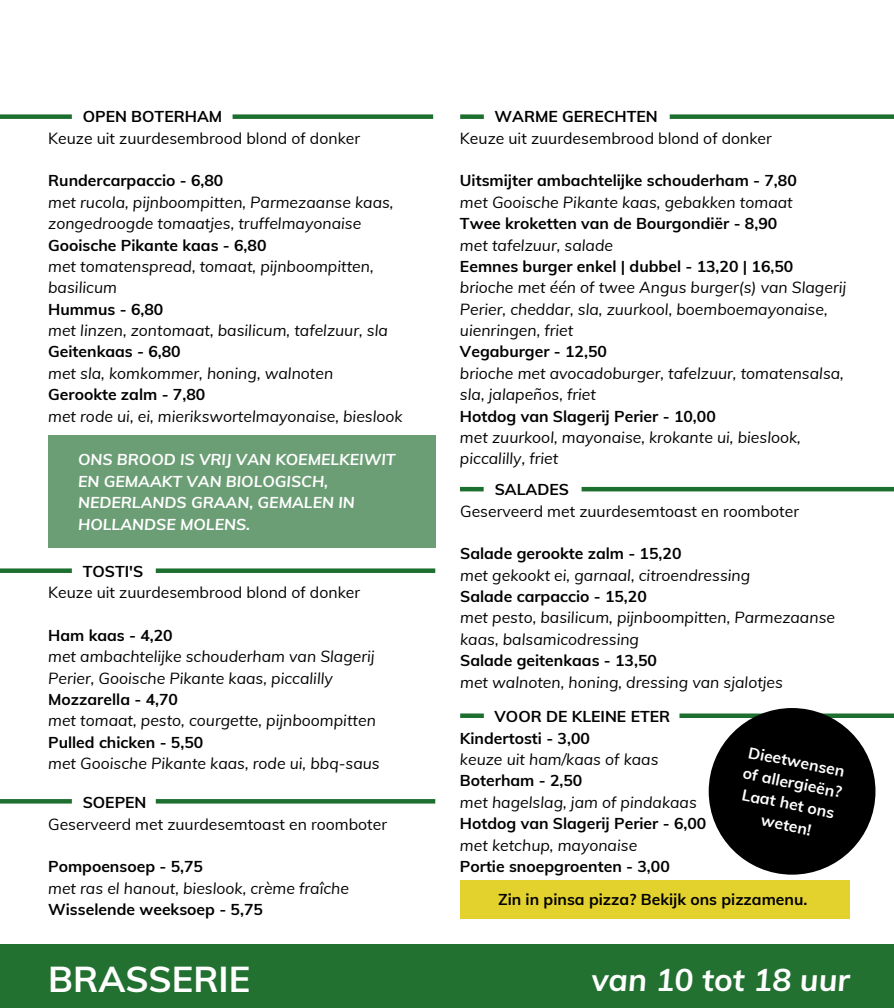
<style>
.page{position:relative;width:894px;height:1008px;background:#fff}
.page>*{position:absolute;margin:0;border:0;box-sizing:border-box;transform-origin:0 0}
.t1{font:700 36px "Muli";color:#fff}
.t2{font:italic 700 31.5px "Muli";color:#fff}
.t3{font:italic 15.75px/21.5px "Muli";color:#000}
.t4{font:700 15.75px "Muli";color:#000}
.t5{font:15.75px "Muli";color:#000}
.t6{font:italic 700 15.75px/21.5px "Muli";color:#fff}
.t7{font:700 15.75px "Muli";color:#fff}
</style>
<div class="page">
<div style="left:0;top:944px;width:893px;height:64px;background:#227131"></div>
<hr style="left:679px;top:714px;width:214px;height:4px;background:#1d6f2f">
<div style="left:708px;top:708px;width:167px;height:167px;background:#000;border-radius:50%"></div>
<div style="left:48px;top:435px;width:387px;height:113px;background:#6c9e76"></div>
<div style="left:460px;top:881px;width:389px;height:38px;background:#e3d22e"></div>
<div style="left:0;top:114px;width:72px;height:5px;background:#1d6f2f"></div>
<div style="left:0;top:568px;width:72px;height:5px;background:#1d6f2f"></div>
<div style="left:460px;top:114px;width:23px;height:5px;background:#1d6f2f"></div>
<hr style="left:460px;top:487px;width:23px;height:4px;background:#1d6f2f">
<div style="left:460px;top:713px;width:23px;height:5px;background:#1d6f2f"></div>
<hr style="left:581px;top:487px;width:312px;height:4px;background:#1d6f2f">
<div style="left:0;top:799px;width:72px;height:5px;background:#1d6f2f"></div>
<div style="left:669px;top:114px;width:224px;height:5px;background:#1d6f2f"></div>
<div style="left:156px;top:568px;width:279px;height:5px;background:#1d6f2f"></div>
<div style="left:156px;top:799px;width:279px;height:5px;background:#1d6f2f"></div>
<div style="left:232px;top:114px;width:201px;height:5px;background:#1d6f2f"></div>
<p class="t4" style="left:83px;top:106px;width:141px">OPEN BOTERHAM</p>
<p class="t5" style="left:48px;top:128px;width:313px">Keuze uit zuurdesembrood blond of donker</p>
<p class="t4" style="left:48px;top:171px;width:177px">Rundercarpaccio - 6,80</p>
<p class="t3" style="left:48px;top:191px;width:347px">met rucola, pijnboompitten, Parmezaanse kaas, zongedroogde tomaatjes, truffelmayonaise</p>
<p class="t4" style="left:48px;top:235px;width:220px">Gooische Pikante kaas - 6,80</p>
<p class="t3" style="left:48px;top:255px;width:327px">met tomatenspread, tomaat, pijnboompitten, basilicum</p>
<p class="t4" style="left:48px;top:299px;width:117px">Hummus - 6,80</p>
<p class="t3" style="left:48px;top:319px;width:341px">met linzen, zontomaat, basilicum, tafelzuur, sla</p>
<p class="t4" style="left:48px;top:342px;width:134px">Geitenkaas - 6,80</p>
<p class="t3" style="left:48px;top:362px;width:286px">met sla, komkommer, honing, walnoten</p>
<p class="t4" style="left:48px;top:384px;width:158px">Gerookte zalm - 7,80</p>
<p class="t3" style="left:48px;top:405px;width:356px">met rode ui, ei, mierikswortelmayonaise, bieslook</p>
<p class="t6" style="left:78px;top:449px;width:319px">ONS BROOD IS VRIJ VAN KOEMELKEIWIT<br>EN GEMAAKT VAN BIOLOGISCH,<br>NEDERLANDS GRAAN, GEMALEN IN<br>HOLLANDSE MOLENS.</p>
<p class="t4" style="left:83px;top:561px;width:62px">TOSTI'S</p>
<p class="t5" style="left:48px;top:582px;width:313px">Keuze uit zuurdesembrood blond of donker</p>
<p class="t4" style="left:48px;top:625px;width:126px">Ham kaas - 4,20</p>
<p class="t3" style="left:48px;top:646px;width:323px">met ambachtelijke schouderham van Slagerij<br>Perier, Gooische Pikante kaas, piccalilly</p>
<p class="t4" style="left:48px;top:689px;width:131px">Mozzarella - 4,70</p>
<p class="t3" style="left:48px;top:710px;width:329px">met tomaat, pesto, courgette, pijnboompitten</p>
<p class="t4" style="left:48px;top:732px;width:157px">Pulled chicken - 5,50</p>
<p class="t3" style="left:48px;top:753px;width:333px">met Gooische Pikante kaas, rode ui, bbq-saus</p>
<p class="t4" style="left:83px;top:792px;width:65px">SOEPEN</p>
<p class="t5" style="left:48px;top:814px;width:340px">Geserveerd met zuurdesemtoast en roomboter</p>
<p class="t4" style="left:48px;top:857px;width:156px">Pompoensoep - 5,75</p>
<p class="t3" style="left:48px;top:877px;width:302px">met ras el hanout, bieslook, crème fraîche</p>
<p class="t4" style="left:48px;top:899px;width:216px">Wisselende weeksoep - 5,75</p>
<p class="t4" style="left:494px;top:106px;width:165px">WARME GERECHTEN</p>
<p class="t5" style="left:460px;top:128px;width:313px">Keuze uit zuurdesembrood blond of donker</p>
<p class="t4" style="left:460px;top:171px;width:338px">Uitsmijter ambachtelijke schouderham - 7,80</p>
<p class="t3" style="left:460px;top:191px;width:334px">met Gooische Pikante kaas, gebakken tomaat</p>
<p class="t4" style="left:460px;top:213px;width:319px">Twee kroketten van de Bourgondiër - 8,90</p>
<p class="t3" style="left:460px;top:234px;width:155px">met tafelzuur, salade</p>
<p class="t4" style="left:460px;top:256px;width:335px">Eemnes burger enkel | dubbel - 13,20 | 16,50</p>
<p class="t3" style="left:460px;top:277px;width:383px">brioche met één of twee Angus burger(s) van Slagerij<br>Perier, cheddar, sla, zuurkool, boemboemayonaise, uienringen, friet</p>
<p class="t4" style="left:460px;top:342px;width:148px">Vegaburger - 12,50</p>
<p class="t3" style="left:460px;top:362px;width:385px">brioche met avocadoburger, tafelzuur, tomatensalsa, sla, jalapeños, friet</p>
<p class="t4" style="left:460px;top:406px;width:257px">Hotdog van Slagerij Perier - 10,00</p>
<p class="t3" style="left:460px;top:426px;width:342px">met zuurkool, mayonaise, krokante ui, bieslook, piccalilly, friet</p>
<p class="t4" style="left:494px;top:479px;width:76px">SALADES</p>
<p class="t5" style="left:460px;top:501px;width:340px">Geserveerd met zuurdesemtoast en roomboter</p>
<p class="t4" style="left:460px;top:543px;width:223px">Salade gerookte zalm - 15,20</p>
<p class="t3" style="left:460px;top:564px;width:291px">met gekookt ei, garnaal, citroendressing</p>
<p class="t4" style="left:460px;top:586px;width:188px">Salade carpaccio - 15,20</p>
<p class="t3" style="left:460px;top:607px;width:376px">met pesto, basilicum, pijnboompitten, Parmezaanse kaas, balsamicodressing</p>
<p class="t4" style="left:460px;top:650px;width:198px">Salade geitenkaas - 13,50</p>
<p class="t3" style="left:460px;top:671px;width:324px">met walnoten, honing, dressing van sjalotjes</p>
<p class="t4" style="left:494px;top:706px;width:177px">VOOR DE KLEINE ETER</p>
<p class="t4" style="left:460px;top:728px;width:131px">Kindertosti - 3,00</p>
<p class="t3" style="left:460px;top:748px;width:200px">keuze uit ham/kaas of kaas</p>
<p class="t4" style="left:460px;top:771px;width:124px">Boterham - 2,50</p>
<p class="t3" style="left:460px;top:791px;width:238px">met hagelslag, jam of pindakaas</p>
<p class="t4" style="left:460px;top:813px;width:248px">Hotdog van Slagerij Perier - 6,00</p>
<p class="t3" style="left:460px;top:834px;width:179px">met ketchup, mayonaise</p>
<p class="t4" style="left:460px;top:856px;width:211px">Portie snoepgroenten - 3,00</p>
<p class="t7" style="left:750px;top:742px;width:99px;rotate:11deg">Dieetwensen</p>
<p class="t7" style="left:743px;top:785px;width:95px;rotate:11deg">Laat het ons</p>
<p class="t7" style="left:763px;top:810px;width:52px;rotate:11deg">weten!</p>
<p class="t7" style="left:744px;top:763px;width:102px;rotate:11deg">of allergieën?</p>
<p class="t4" style="left:498px;top:889px;width:311px">Zin in pinsa pizza? Bekijk ons pizzamenu.</p>
<p class="t1" style="left:48px;top:956px;width:203px">BRASSERIE</p>
<p class="t2" style="left:591px;top:959px;width:260px">van 10 tot 18 uur</p>
</div>
